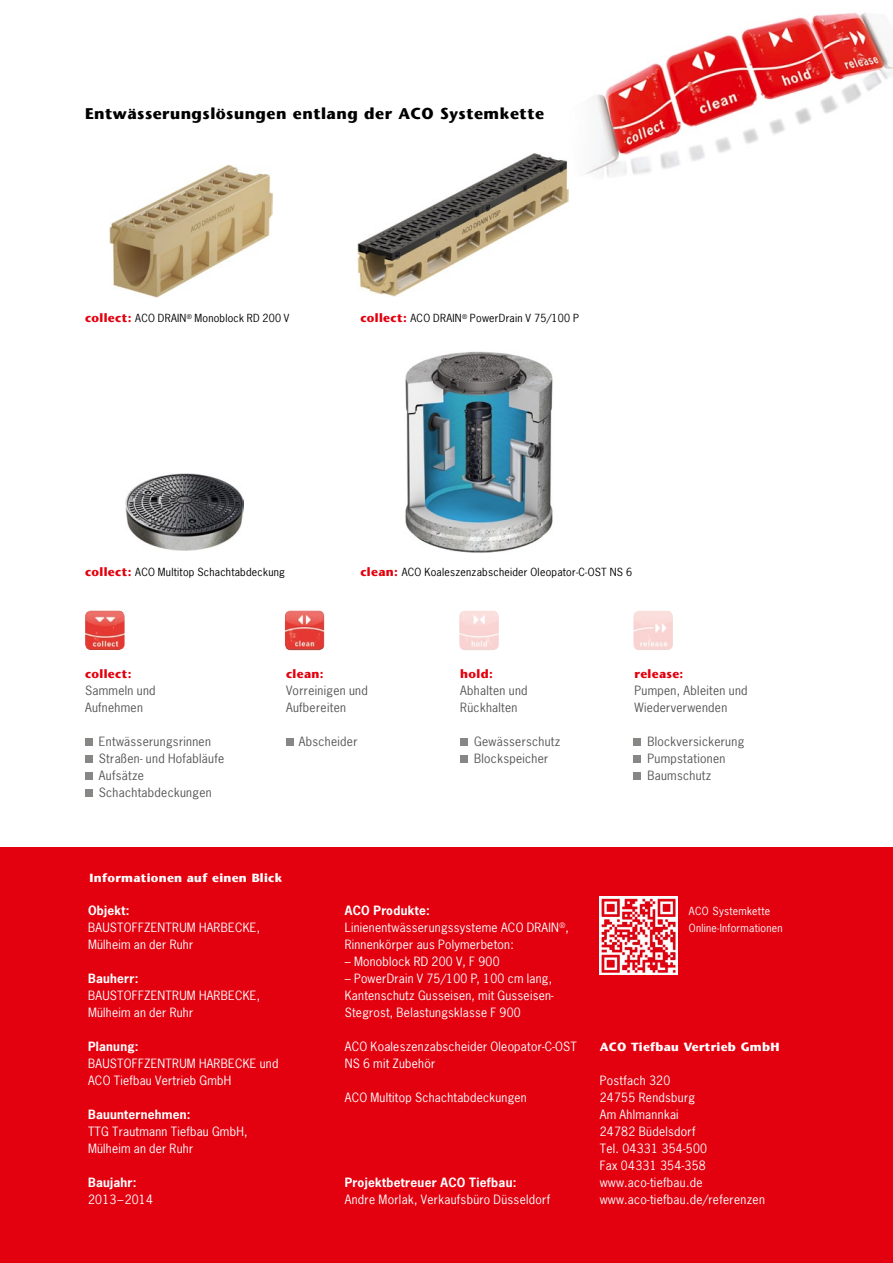
<style>
.page{position:relative;width:893px;height:1263px;background:#fff}
.page>*{position:absolute;margin:0;border:0;box-sizing:border-box;transform-origin:0 0}
.t1{font:700 15.75px "ITC Stone Sans";letter-spacing:.03em;color:#000}
.t2{font:12px/17px "News Gothic";letter-spacing:.02em;color:#fff}
.t3{font:12px/17px "News Gothic";letter-spacing:.025em;color:#565656}
.t4{font:700 12px "News Gothic";letter-spacing:.02em;color:#fff}
.t5{font:700 12px "ITC Stone Sans";letter-spacing:.025em;color:#fff}
.t6{font:700 12px "ITC Stone Sans";letter-spacing:.03em;color:#e3000f}
.t7{font:10.5px "News Gothic";letter-spacing:.025em;color:#000}
.t8{font:10.5px/17px "News Gothic";letter-spacing:.025em;color:#fff}
.s1{font-family:"ITC Stone Sans";font-weight:700;font-size:12px;color:#e3000f}
.s2{font-weight:700}
</style>
<div class="page">
<div style="left:0;top:848px;width:893px;height:415px;background:#e3000f"></div>
<img style="left:568px;top:12px;width:325px;height:190px">
<img style="left:285px;top:610px;width:39px;height:40px">
<img style="left:459px;top:611px;width:40px;height:39px">
<img style="left:633px;top:611px;width:40px;height:39px">
<img style="left:85px;top:610px;width:40px;height:40px">
<div style="left:85px;top:739px;width:7px;height:7px;background:#878786"></div>
<div style="left:85px;top:756px;width:7px;height:7px;background:#878786"></div>
<div style="left:85px;top:772px;width:7px;height:8px;background:#878786"></div>
<div style="left:85px;top:789px;width:7px;height:8px;background:#878786"></div>
<div style="left:634px;top:739px;width:7px;height:7px;background:#878786"></div>
<div style="left:634px;top:756px;width:7px;height:7px;background:#878786"></div>
<div style="left:634px;top:772px;width:7px;height:8px;background:#878786"></div>
<div style="left:286px;top:739px;width:7px;height:7px;background:#878786"></div>
<div style="left:460px;top:739px;width:8px;height:7px;background:#878786"></div>
<div style="left:460px;top:756px;width:8px;height:7px;background:#878786"></div>
<img style="left:600px;top:896px;width:77px;height:78px">
<img style="left:109px;top:164px;width:163px;height:134px">
<img style="left:126px;top:473px;width:117px;height:78px">
<img style="left:405px;top:351px;width:148px;height:202px">
<img style="left:358px;top:153px;width:210px;height:143px">
<h1 class="t1" style="left:85px;top:103px;width:461px">Entwässerungslösungen entlang der ACO Systemkette</h1>
<p class="t7" style="left:85px;top:311px;width:206px"><span class="s1">collect:</span> ACO DRAIN<sup>®</sup> Monoblock RD 200 V</p>
<p class="t7" style="left:360px;top:311px;width:220px"><span class="s1">collect:</span> ACO DRAIN<sup>®</sup> PowerDrain V 75/100 P</p>
<p class="t7" style="left:85px;top:566px;width:201px"><span class="s1">collect:</span> ACO Multitop Schachtabdeckung</p>
<p class="t7" style="left:360px;top:566px;width:273px"><span class="s1">clean:</span> ACO Koaleszenzabscheider Oleopator-C-OST NS 6</p>
<p class="t6" style="left:85px;top:666px;width:48px">collect:</p>
<p class="t3" style="left:85px;top:682px;width:72px">Sammeln und<br>Aufnehmen</p>
<p class="t3" style="left:99px;top:732px;width:127px">Entwässerungsrinnen<br>Straßen- und Hofabläufe<br>Aufsätze<br>Schachtabdeckungen</p>
<p class="t6" style="left:286px;top:666px;width:39px">clean:</p>
<p class="t3" style="left:286px;top:682px;width:83px">Vorreinigen und<br>Aufbereiten</p>
<p class="t3" style="left:299px;top:732px;width:60px">Abscheider</p>
<p class="t6" style="left:460px;top:666px;width:34px">hold:</p>
<p class="t3" style="left:460px;top:682px;width:69px">Abhalten und<br>Rückhalten</p>
<p class="t3" style="left:474px;top:732px;width:88px">Gewässerschutz<br>Blockspeicher</p>
<p class="t6" style="left:634px;top:666px;width:50px">release:</p>
<p class="t3" style="left:634px;top:682px;width:115px">Pumpen, Ableiten und<br>Wiederverwenden</p>
<p class="t3" style="left:647px;top:732px;width:98px">Blockversickerung<br>Pumpstationen<br>Baumschutz</p>
<p class="t5" style="left:90px;top:870px;width:194px">Informationen auf einen Blick</p>
<p class="t4" style="left:88px;top:903px;width:43px">Objekt:</p>
<p class="t2" style="left:88px;top:919px;width:174px">BAUSTOFFZENTRUM HARBECKE,<br>Mülheim an der Ruhr</p>
<p class="t4" style="left:88px;top:971px;width:52px">Bauherr:</p>
<p class="t2" style="left:88px;top:987px;width:174px">BAUSTOFFZENTRUM HARBECKE,<br>Mülheim an der Ruhr</p>
<p class="t4" style="left:88px;top:1039px;width:52px">Planung:</p>
<p class="t2" style="left:88px;top:1055px;width:192px">BAUSTOFFZENTRUM HARBECKE und<br>ACO Tiefbau Vertrieb GmbH</p>
<p class="t4" style="left:88px;top:1106px;width:104px">Bauunternehmen:</p>
<p class="t2" style="left:88px;top:1122px;width:161px">TTG Trautmann Tiefbau GmbH,<br>Mülheim an der Ruhr</p>
<p class="t4" style="left:88px;top:1174px;width:50px">Baujahr:</p>
<p class="t2" style="left:88px;top:1190px;width:67px">2013–2014</p>
<p class="t2" style="left:345px;top:902px;width:226px"><span class="s2">ACO Produkte:<br></span>Linienentwässerungssysteme ACO DRAIN<sup>®</sup>,<br>Rinnenkörper aus Polymerbeton:</p>
<p class="t2" style="left:345px;top:953px;width:156px">– Monoblock RD 200 V, F 900</p>
<p class="t2" style="left:345px;top:970px;width:210px">– PowerDrain V 75/100 P, 100 cm lang,<br>Kantenschutz Gusseisen, mit Gusseisen-<br>Stegrost, Belastungsklasse F 900</p>
<p class="t2" style="left:345px;top:1038px;width:234px">ACO Koaleszenzabscheider Oleopator-C-OST<br>NS 6 mit Zubehör</p>
<p class="t2" style="left:345px;top:1088px;width:184px">ACO Multitop Schachtabdeckungen</p>
<p class="t4" style="left:345px;top:1174px;width:173px">Projektbetreuer ACO Tiefbau:</p>
<p class="t2" style="left:345px;top:1190px;width:207px">Andre Morlak, Verkaufsbüro Düsseldorf</p>
<p class="t8" style="left:689px;top:903px;width:95px">ACO Systemkette<br>Online-Informationen</p>
<p class="t5" style="left:600px;top:1039px;width:181px">ACO Tiefbau Vertrieb GmbH</p>
<p class="t2" style="left:600px;top:1071px;width:167px">Postfach 320<br>24755 Rendsburg<br>Am Ahlmannkai<br>24782 Büdelsdorf<br>Tel. 04331 354-500<br>Fax 04331 354-358 www.aco-tiefbau.de www.aco-tiefbau.de/referenzen</p>
</div>
